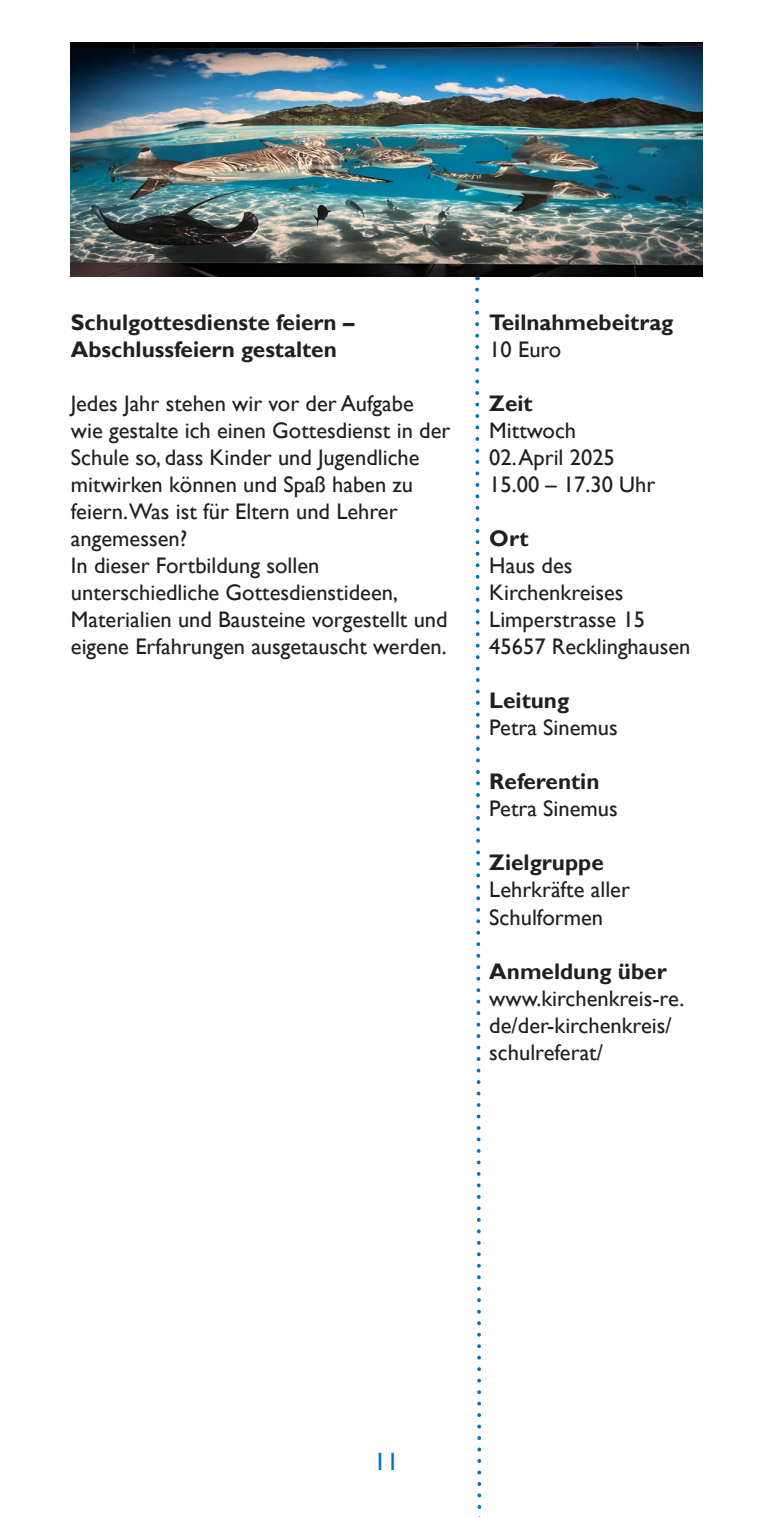
<style>
.page{position:relative;width:773px;height:1517px;background:#fff}
.page>*{position:absolute;margin:0;border:0;box-sizing:border-box;transform-origin:0 0}
.t1{font:25px "Gill Sans";color:#0072bc}
.t2{font:22.5px/27px "Gill Sans";color:#231f20}
.t3{font:700 22.5px/27px "Gill Sans";color:#231f20}
</style>
<div class="page">
<svg style="left:475px;top:287px;width:7px;height:1230px"></svg>
<img style="left:71px;top:43px;width:631px;height:233px">
<p class="t3" style="left:71px;top:310px;width:285px">Schulgottesdienste feiern –<br>Abschlussfeiern gestalten</p>
<p class="t2" style="left:71px;top:391px;width:381px">Jedes Jahr stehen wir vor der Aufgabe wie gestalte ich einen Gottesdienst in der Schule so, dass Kinder und Jugendliche mitwirken können und Spaß haben zu feiern.Was ist für Eltern und Lehrer angemessen?</p>
<p class="t2" style="left:71px;top:553px;width:378px">In dieser Fortbildung sollen unterschiedliche Gottesdienstideen, Materialien und Bausteine vorgestellt und eigene Erfahrungen ausgetauscht werden.</p>
<p class="t3" style="left:489px;top:310px;width:185px">Teilnahmebeitrag</p>
<p class="t2" style="left:489px;top:337px;width:74px">10 Euro</p>
<p class="t3" style="left:489px;top:391px;width:45px">Zeit</p>
<p class="t2" style="left:489px;top:418px;width:88px">Mittwoch</p>
<p class="t2" style="left:489px;top:445px;width:127px">02. April 2025</p>
<p class="t2" style="left:489px;top:472px;width:167px">15.00 – 17.30 Uhr</p>
<p class="t3" style="left:489px;top:526px;width:41px">Ort</p>
<p class="t2" style="left:489px;top:553px;width:85px">Haus des</p>
<p class="t2" style="left:489px;top:580px;width:136px">Kirchenkreises</p>
<p class="t2" style="left:489px;top:607px;width:157px">Limperstrasse 15</p>
<p class="t2" style="left:489px;top:634px;width:203px">45657 Recklinghausen</p>
<p class="t3" style="left:489px;top:688px;width:81px">Leitung</p>
<p class="t2" style="left:489px;top:715px;width:130px">Petra Sinemus</p>
<p class="t3" style="left:489px;top:769px;width:112px">Referentin</p>
<p class="t2" style="left:489px;top:796px;width:130px">Petra Sinemus</p>
<p class="t3" style="left:489px;top:850px;width:116px">Zielgruppe</p>
<p class="t2" style="left:489px;top:877px;width:142px">Lehrkräfte aller</p>
<p class="t2" style="left:489px;top:904px;width:115px">Schulformen</p>
<p class="t3" style="left:489px;top:958px;width:179px">Anmeldung über</p>
<p class="t2" style="left:489px;top:985px;width:196px">www.kirchenkreis-re. de/der-kirchenkreis/ schulreferat/</p>
<p class="t1" style="left:374px;top:1447px;width:26px">11</p>
</div>
